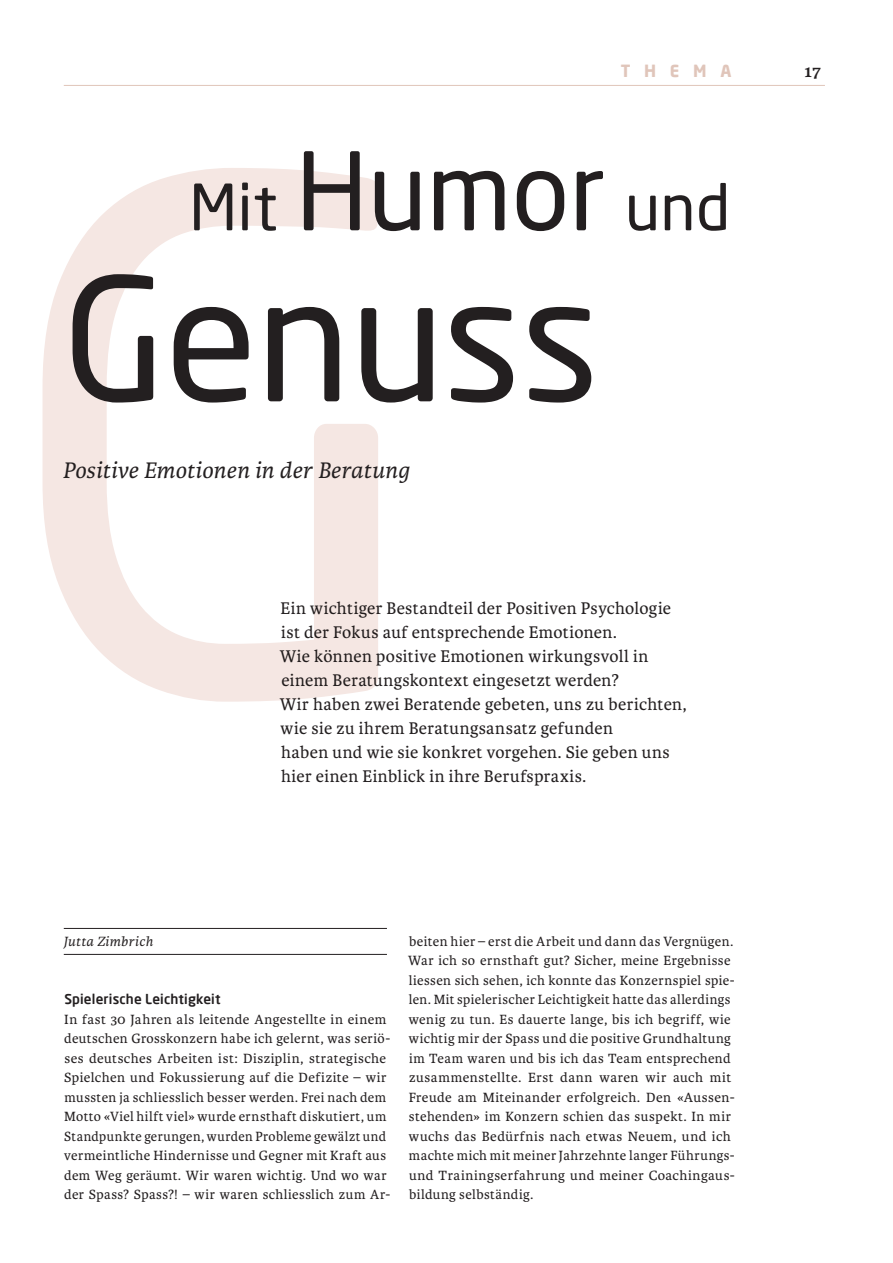
<style>
.page{position:relative;width:893px;height:1263px;background:#fff}
.page>*{position:absolute;margin:0;border:0;box-sizing:border-box;transform-origin:0 0}
.t1{font:169.5px "Neo Sans Pro";letter-spacing:-.005em;color:#231f20}
.t2{font:63px "Neo Sans Pro";letter-spacing:.01em;color:#231f20}
.t3{font:italic 24px "Karmina Basic";letter-spacing:.01em;color:#231f20}
.t4{font:18px/24px "Karmina Basic";letter-spacing:.02em;color:#231f20}
.t5{font:700 18px "Karmina Basic";color:#231f20}
.t6{font:700 16.5px "Neo Sans Pro";letter-spacing:.83em;color:#e0c5ba}
.t7{font:14.25px/19.5px "Karmina Basic";letter-spacing:.03em;color:#231f20}
.t8{font:italic 14.25px "Karmina Basic";letter-spacing:.025em;color:#231f20}
.t9{font:500 13.5px "Neo Sans Pro";letter-spacing:.01em;color:#231f20}
.s1{font-size:106.5px}
</style>
<div class="page">
<hr style="left:64px;top:85px;width:761px;height:1px;background:#e0c5ba">
<svg style="left:43px;top:168px;width:335px;height:534px"></svg>
<hr style="left:64px;top:928px;width:323px;height:1px;background:#231f20">
<hr style="left:64px;top:954px;width:323px;height:1px;background:#231f20">
<p class="t6" style="left:621px;top:60px;width:112px">THEMA</p>
<p class="t5" style="left:805px;top:60px;width:18px">17</p>
<h2 class="t2" style="left:189px;top:169px;width:542px">Mit <span class="s1">Humor</span> und</h2>
<h1 class="t1" style="left:63px;top:235px;width:538px">Genuss</h1>
<h3 class="t3" style="left:63px;top:457px;width:348px">Positive Emotionen in der Beratung</h3>
<p class="t4" style="left:280px;top:596px;width:408px">Ein wichtiger Bestandteil der Positiven Psychologie ist der Fokus auf entsprechende Emotionen.<br>Wie können positive Emotionen wirkungsvoll in einem Beratungskontext eingesetzt werden?<br>Wir haben zwei Beratende gebeten, uns zu berichten, wie sie zu ihrem Beratungsansatz gefunden<br>haben und wie sie konkret vorgehen. Sie geben uns hier einen Einblick in ihre Berufspraxis.</p>
<p class="t8" style="left:64px;top:933px;width:91px">Jutta Zimbrich</p>
<p class="t9" style="left:64px;top:991px;width:158px">Spielerische Leichtigkeit</p>
<p class="t7" style="left:64px;top:1009px;width:328px">In fast 30 Jahren als leitende Angestellte in einem deutschen Grosskonzern habe ich gelernt, was seriö&shy;ses deutsches Arbeiten ist: Disziplin, strategische Spielchen und Fokussierung auf die Defizite – wir mussten ja schliesslich besser werden. Frei nach dem Motto «Viel hilft viel» wurde ernsthaft diskutiert, um Standpunkte gerungen, wurden Probleme gewälzt und vermeintliche Hindernisse und Gegner mit Kraft aus dem Weg geräumt. Wir waren wichtig. Und wo war der Spass? Spass?! – wir waren schliesslich zum Ar-</p>
<p class="t7" style="left:408px;top:931px;width:328px">beiten hier – erst die Arbeit und dann das Vergnügen.<br>War ich so ernsthaft gut? Sicher, meine Ergebnisse liessen sich sehen, ich konnte das Konzernspiel spie&shy;len. Mit spielerischer Leichtigkeit hatte das allerdings wenig zu tun. Es dauerte lange, bis ich begriff, wie wichtig mir der Spass und die positive Grundhaltung im Team waren und bis ich das Team entsprechend zusammenstellte. Erst dann waren wir auch mit Freude am Miteinander erfolgreich. Den «Aussen&shy;stehenden» im Konzern schien das suspekt. In mir wuchs das Bedürfnis nach etwas Neuem, und ich machte mich mit meiner Jahrzehnte langer Führungs&shy;und Trainingserfahrung und meiner Coachingaus&shy;bildung selbständig.</p>
</div>
